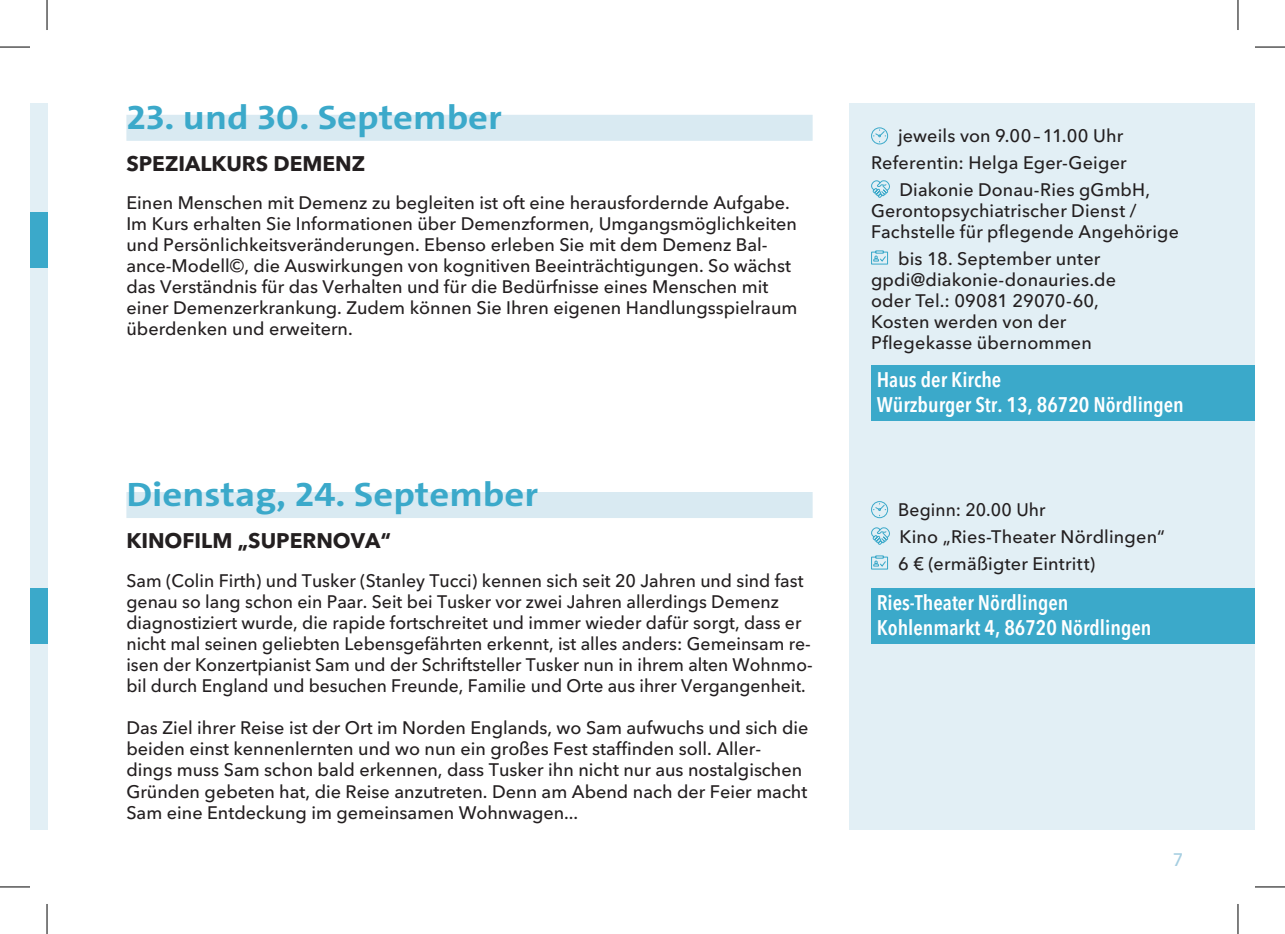
<style>
.page{position:relative;width:1285px;height:934px;background:#fff}
.page>*{position:absolute;margin:0;border:0;box-sizing:border-box;transform-origin:0 0}
.t1{font:700 34px "The Sans C4 s";color:#3ba9ca;scale:1.14 1}
.t2{font:600 condensed 21px/25.2px "Avenir Next LT Pro";color:#fff}
.t3{font:700 21px "Avenir Next LT Pro";color:#231f20}
.t4{font:500 18px/21px "Avenir Next LT Pro";color:#231f20}
.t5{font:500 18px "Avenir Next LT Pro";color:#a5cee1}
</style>
<div class="page">
<div style="left:30px;top:104px;width:17px;height:725px;background:#e2eff5"></div>
<div style="left:30px;top:212px;width:17px;height:55px;background:#3ba9ca"></div>
<div style="left:30px;top:588px;width:17px;height:56px;background:#3ba9ca"></div>
<div style="left:849px;top:104px;width:406px;height:725px;background:#e2eff5"></div>
<svg style="left:871px;top:127px;width:17px;height:18px"></svg>
<svg style="left:871px;top:180px;width:19px;height:18px"></svg>
<svg style="left:871px;top:250px;width:17px;height:15px"></svg>
<div style="left:871px;top:365px;width:384px;height:55px;background:#3ba9ca"></div>
<svg style="left:871px;top:501px;width:17px;height:17px"></svg>
<svg style="left:871px;top:527px;width:19px;height:18px"></svg>
<svg style="left:871px;top:555px;width:17px;height:15px"></svg>
<div style="left:871px;top:587px;width:384px;height:56px;background:#3ba9ca"></div>
<div style="left:126px;top:115px;width:686px;height:26px;background:#d9eaf2"></div>
<div style="left:126px;top:492px;width:686px;height:26px;background:#d9eaf2"></div>
<hr style="left:0;top:47px;width:30px;height:1px;background:#000">
<hr style="left:1255px;top:47px;width:30px;height:1px;background:#000">
<hr style="left:0;top:886px;width:30px;height:1px;background:#000">
<hr style="left:1255px;top:886px;width:30px;height:1px;background:#000">
<hr style="left:47px;top:0;width:1px;height:30px;background:#000">
<hr style="left:47px;top:903px;width:1px;height:30px;background:#000">
<hr style="left:1237px;top:0;width:1px;height:30px;background:#000">
<hr style="left:1237px;top:903px;width:1px;height:30px;background:#000">
<h1 class="t1" style="left:126px;top:96px;width:331px">23. und 30. September</h1>
<p class="t3" style="left:126px;top:151px;width:240px">SPEZIALKURS DEMENZ</p>
<p class="t4" style="left:126px;top:192px;width:672px">Einen Menschen mit Demenz zu begleiten ist oft eine herausfordernde Aufgabe.<br>Im Kurs erhalten Sie Informationen über Demenzformen, Umgangsmöglichkeiten und Persönlichkeitsveränderungen. Ebenso erleben Sie mit dem Demenz Bal&shy;ance-Modell©, die Auswirkungen von kognitiven Beeinträchtigungen. So wächst das Verständnis für das Verhalten und für die Bedürfnisse eines Menschen mit einer Demenzerkrankung. Zudem können Sie Ihren eigenen Handlungsspielraum überdenken und erweitern.</p>
<h1 class="t1" style="left:126px;top:472px;width:363px">Dienstag, 24. September</h1>
<p class="t3" style="left:126px;top:528px;width:266px">KINOFILM „SUPERNOVA“</p>
<p class="t4" style="left:126px;top:570px;width:687px">Sam (Colin Firth) und Tusker (Stanley Tucci) kennen sich seit 20 Jahren und sind fast genau so lang schon ein Paar. Seit bei Tusker vor zwei Jahren allerdings Demenz diagnostiziert wurde, die rapide fortschreitet und immer wieder dafür sorgt, dass er nicht mal seinen geliebten Lebensgefährten erkennt, ist alles anders: Gemeinsam re&shy;isen der Konzertpianist Sam und der Schriftsteller Tusker nun in ihrem alten Wohnmo&shy;bil durch England und besuchen Freunde, Familie und Orte aus ihrer Vergangenheit.</p>
<p class="t4" style="left:126px;top:717px;width:683px">Das Ziel ihrer Reise ist der Ort im Norden Englands, wo Sam aufwuchs und sich die beiden einst kennenlernten und wo nun ein großes Fest staffinden soll. Aller&shy;dings muss Sam schon bald erkennen, dass Tusker ihn nicht nur aus nostalgischen Gründen gebeten hat, die Reise anzutreten. Denn am Abend nach der Feier macht Sam eine Entdeckung im gemeinsamen Wohnwagen...</p>
<p class="t4" style="left:898px;top:126px;width:227px">jeweils von 9.00–11.00 Uhr</p>
<p class="t4" style="left:871px;top:152px;width:257px">Referentin: Helga Eger-Geiger</p>
<p class="t4" style="left:899px;top:179px;width:252px">Diakonie Donau-Ries gGmbH,</p>
<p class="t4" style="left:871px;top:200px;width:309px">Gerontopsychiatrischer Dienst /<br>Fachstelle für pflegende Angehörige</p>
<p class="t4" style="left:871px;top:248px;width:247px;text-indent:27px">bis 18. September unter gpdi@diakonie-donauries.de oder Tel.: 09081 29070-60,<br>Kosten werden von der<br>Pflegekasse übernommen</p>
<p class="t2" style="left:876px;top:366px;width:309px">Haus der Kirche<br>Würzburger Str. 13, 86720 Nördlingen</p>
<p class="t4" style="left:898px;top:496px;width:268px;line-height:26.6px">Beginn: 20.00 Uhr<br>Kino „Ries-Theater Nördlingen“<br>6 € (ermäßigter Eintritt)</p>
<p class="t2" style="left:876px;top:589px;width:276px">Ries-Theater Nördlingen<br>Kohlenmarkt 4, 86720 Nördlingen</p>
<p class="t5" style="left:1172px;top:848px;width:12px">7</p>
</div>
